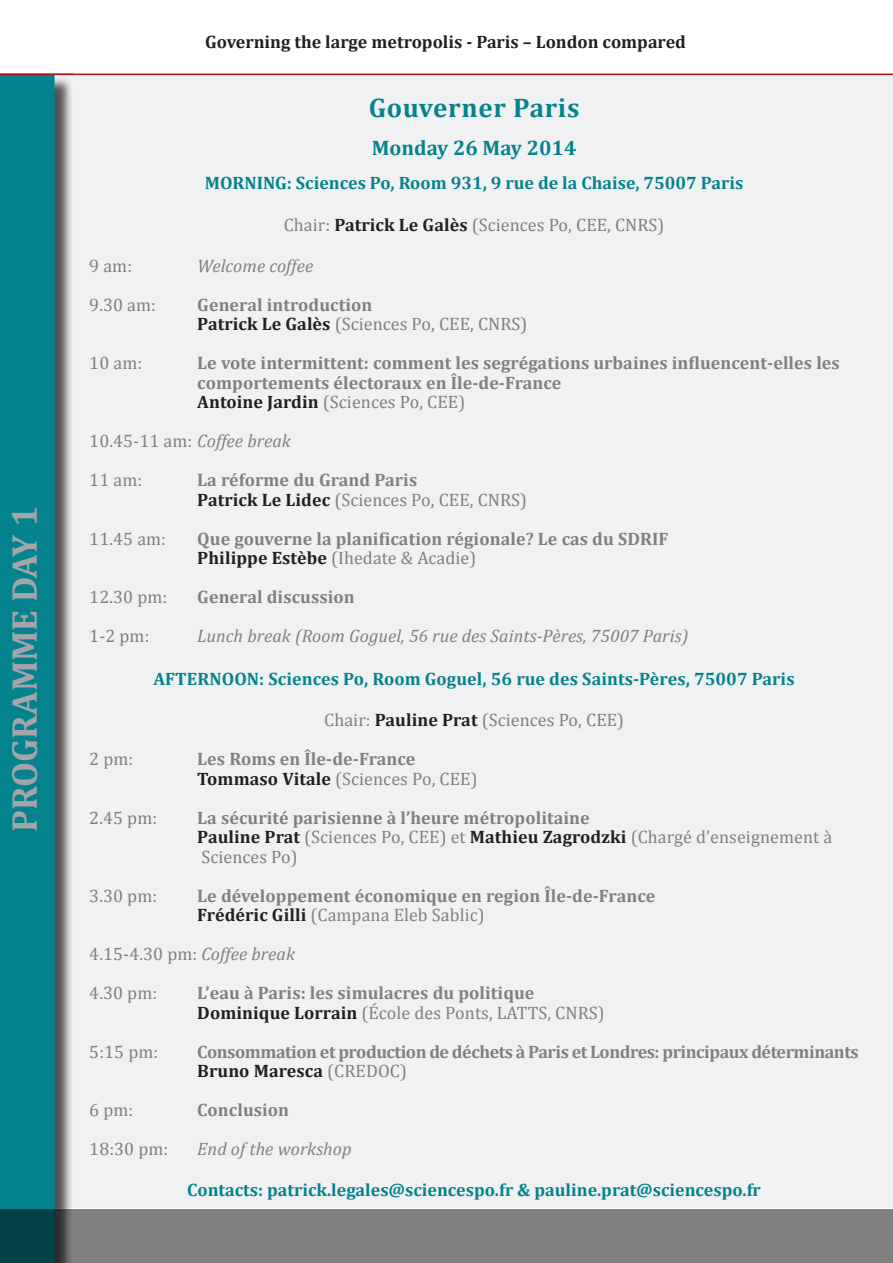
<style>
.page{position:relative;width:893px;height:1263px;background:#fff}
.page>*{position:absolute;margin:0;border:0;box-sizing:border-box;transform-origin:0 0}
.t1{font:700 36px "Cambria";color:#a4a5a9}
.t2{font:700 27px "Cambria";letter-spacing:.025em;color:#04828d}
.t3{font:700 21px "Cambria";color:#04828d}
.t4{font:18px "Cambria";letter-spacing:.005em;color:#808080}
.t5{font:700 18px "Cambria";letter-spacing:.005em;color:#808080}
.t6{font:700 18px "Cambria";color:#04828d}
.t7{font:italic 18px "Cambria";letter-spacing:.005em;color:#808080}
.t8{font:700 18px "Cambria";letter-spacing:-.025em;color:#808080}
.t9{font:700 18px "Cambria";color:#231f20}
.s1{font-weight:700;color:#231f20}
.s2{font-style:italic}
.s3{font-weight:400;color:#808080}
</style>
<div class="page">
<div style="left:54px;top:75px;width:839px;height:1133px;background:#f0f1f2"></div>
<div style="left:2px;top:77px;width:71px;height:1186px;background:#231f20;opacity:.75"></div>
<div style="left:0;top:75px;width:54px;height:1188px;background:#04828d"></div>
<div style="left:0;top:74px;width:55px;height:1189px;border:2px solid #04828d"></div>
<hr style="left:0;top:74px;width:893px;height:1px;background:#b5141a">
<div style="left:0;top:1209px;width:893px;height:54px;background:#808080"></div>
<p class="t1" style="left:-1px;top:832px;width:328px;rotate:-90deg">PROGRAMME DAY 1</p>
<p class="t9" style="left:205px;top:29px;width:482px">Governing the large metropolis - Paris – London compared</p>
<p class="t2" style="left:369px;top:89px;width:212px">Gouverner Paris</p>
<p class="t3" style="left:372px;top:133px;width:206px">Monday 26 May 2014</p>
<p class="t6" style="left:205px;top:170px;width:540px">MORNING: Sciences Po, Room 931, 9 rue de la Chaise, 75007 Paris</p>
<p class="t4" style="left:284px;top:214px;width:382px">Chair: <span class="s1">Patrick Le Galès</span> (Sciences Po, CEE, CNRS)</p>
<p class="t4" style="left:89px;top:255px;width:44px">9 am:</p>
<p class="t7" style="left:197px;top:253px;width:118px">Welcome coffee</p>
<p class="t4" style="left:89px;top:294px;width:68px">9.30 am:</p>
<p class="t5" style="left:197px;top:292px;width:177px">General introduction</p>
<p class="t4" style="left:197px;top:313px;width:332px"><span class="s1">Patrick Le Galès</span> (Sciences Po, CEE, CNRS)</p>
<p class="t4" style="left:89px;top:352px;width:54px">10 am:</p>
<p class="t5" style="left:197px;top:350px;width:644px">Le vote intermittent: comment les segrégations urbaines influencent-elles les</p>
<p class="t5" style="left:197px;top:370px;width:366px">comportements électoraux en Île-de-France</p>
<p class="t4" style="left:197px;top:391px;width:269px"><span class="s1">Antoine Jardin</span> (Sciences Po, CEE)</p>
<p class="t4" style="left:89px;top:430px;width:203px">10.45-11 am: <span class="s2">Coffee break</span></p>
<p class="t4" style="left:89px;top:469px;width:54px">11 am:</p>
<p class="t5" style="left:197px;top:467px;width:221px">La réforme du Grand Paris</p>
<p class="t4" style="left:197px;top:489px;width:331px"><span class="s1">Patrick Le Lidec</span> (Sciences Po, CEE, CNRS)</p>
<p class="t4" style="left:89px;top:528px;width:78px">11.45 am:</p>
<p class="t5" style="left:197px;top:526px;width:473px">Que gouverne la planification régionale? Le cas du SDRIF</p>
<p class="t4" style="left:197px;top:547px;width:281px"><span class="s1">Philippe Estèbe</span> (Ihedate &amp; Acadie)</p>
<p class="t4" style="left:89px;top:586px;width:79px">12.30 pm:</p>
<p class="t5" style="left:197px;top:584px;width:159px">General discussion</p>
<p class="t4" style="left:89px;top:625px;width:62px">1-2 pm:</p>
<p class="t7" style="left:197px;top:623px;width:493px">Lunch break (Room Goguel, 56 rue des Saints-Pères, 75007 Paris)</p>
<p class="t6" style="left:153px;top:666px;width:643px">AFTERNOON: Sciences Po, Room Goguel, 56 rue des Saints-Pères, 75007 Paris</p>
<p class="t4" style="left:324px;top:709px;width:301px">Chair: <span class="s1">Pauline Prat</span> (Sciences Po, CEE)</p>
<p class="t4" style="left:89px;top:748px;width:46px">2 pm:</p>
<p class="t5" style="left:197px;top:746px;width:220px">Les Roms en Île-de-France</p>
<p class="t4" style="left:197px;top:768px;width:282px"><span class="s1">Tommaso Vitale</span> (Sciences Po, CEE)</p>
<p class="t4" style="left:89px;top:807px;width:69px">2.45 pm:</p>
<p class="t5" style="left:197px;top:805px;width:394px">La sécurité parisienne à l’heure métropolitaine</p>
<p class="t4" style="left:197px;top:826px;width:636px"><span class="s1">Pauline Prat</span> (Sciences Po, CEE) et <span class="s1">Mathieu Zagrodzki</span> (Chargé d’enseignement à</p>
<p class="t4" style="left:201px;top:846px;width:98px">Sciences Po)</p>
<p class="t4" style="left:89px;top:885px;width:69px">3.30 pm:</p>
<p class="t5" style="left:197px;top:883px;width:459px">Le développement économique en region Île-de-France</p>
<p class="t4" style="left:197px;top:904px;width:289px"><span class="s1">Frédéric Gilli</span> (Campana Eleb Sablic)</p>
<p class="t4" style="left:89px;top:943px;width:207px">4.15-4.30 pm: <span class="s2">Coffee break</span></p>
<p class="t4" style="left:89px;top:982px;width:69px">4.30 pm:</p>
<p class="t5" style="left:197px;top:980px;width:339px">L’eau à Paris: les simulacres du politique</p>
<p class="t4" style="left:197px;top:1002px;width:409px"><span class="s1">Dominique Lorrain</span> (École des Ponts, LATTS, CNRS)</p>
<p class="t4" style="left:89px;top:1041px;width:70px">5:15 pm:</p>
<p class="t8" style="left:197px;top:1039px;width:663px">Consommation et production de déchets à Paris et Londres: principaux déterminants</p>
<p class="t9" style="left:197px;top:1058px;width:211px">Bruno Maresca <span class="s3">(CREDOC)</span></p>
<p class="t4" style="left:89px;top:1099px;width:46px">6 pm:</p>
<p class="t5" style="left:197px;top:1097px;width:93px">Conclusion</p>
<p class="t4" style="left:89px;top:1138px;width:81px">18:30 pm:</p>
<p class="t7" style="left:197px;top:1136px;width:156px">End of the workshop</p>
<p class="t6" style="left:187px;top:1177px;width:575px">Contacts: patrick.legales@sciencespo.fr &amp; pauline.prat@sciencespo.fr</p>
</div>
